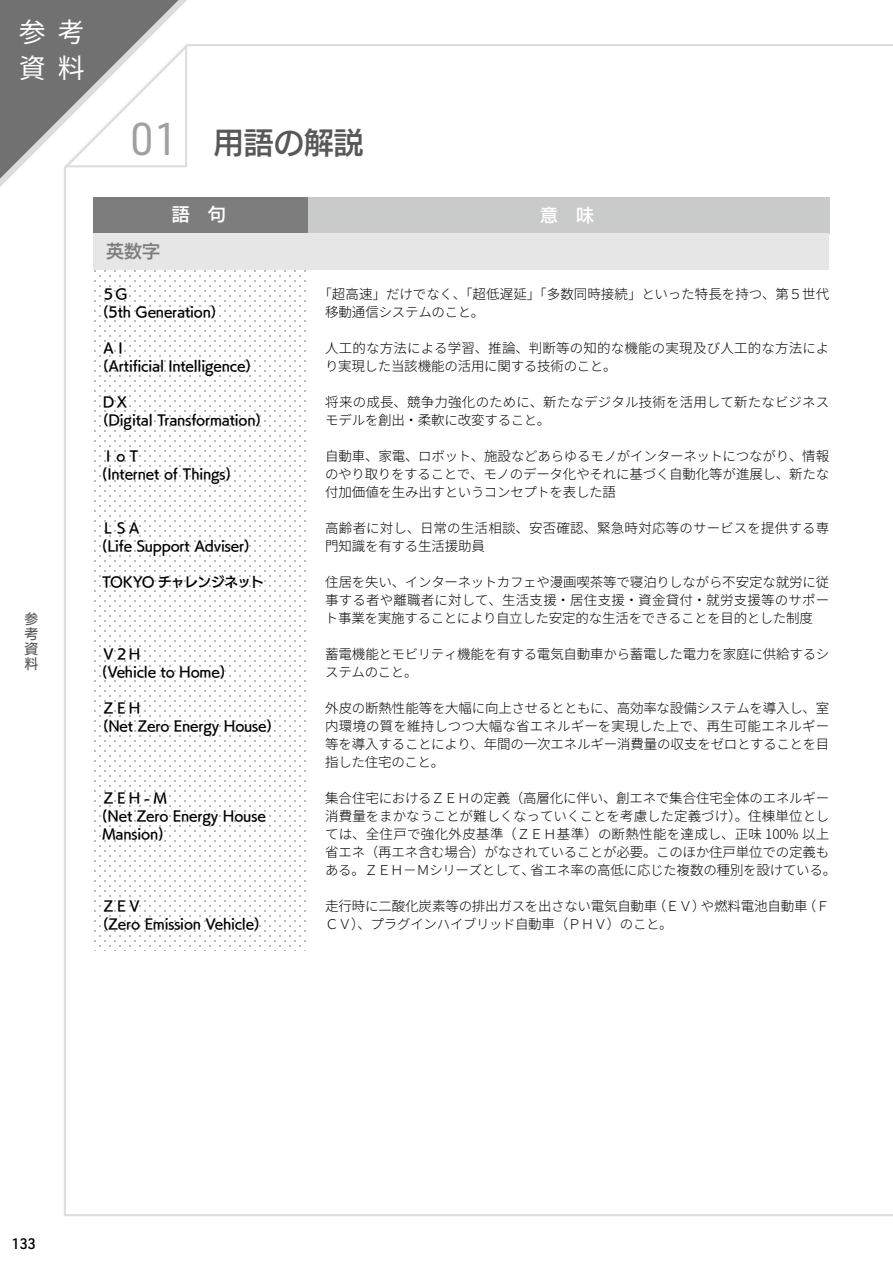
<style>
.page{position:relative;width:893px;height:1263px;background:#fff}
.page>*{position:absolute;margin:0;border:0;box-sizing:border-box;transform-origin:0 0}
.t1{font:30px "UD Kakugo Large Pr 6 N DB";color:#595757}
.t2{font:27px/36px "Source Han Sans";color:#fff}
.t3{font:18px "UD Kakugo Large Pr 6 N DB";color:#fff}
.t4{font:18px "UD Kakugo Large Pr 6 N DB";color:#7d7d7d}
.t5{font:500 15px "URWDIN";color:#000}
.t6{font:13.8px/15.1px "UD Kakugo Large Pr 6 N M";color:#595757;text-align:justify}
.t7{font:300 13.5px/18px "Source Han Sans";letter-spacing:-.015em;color:#000}
.t8{font:13.5px/18px "UD Kakugo Large Pr 6 N DB";letter-spacing:-.01em;color:#000}
.t9{font:300 13.5px/18px "Source Han Sans";letter-spacing:.01em;color:#000}
.t10{font:300 13.5px/18px "Source Han Sans";letter-spacing:.005em;color:#000}
.s1{font-family:"URWDIN";font-size:45px;color:#9fa0a0}
</style>
<div class="page">
<hr style="left:64px;top:167px;width:2px;height:1015px;background:#dcdddd">
<svg style="left:64px;top:1182px;width:4px;height:34px"></svg>
<svg style="left:94px;top:269px;width:212px;height:678px"></svg>
<div style="left:94px;top:197px;width:214px;height:36px;background:#7d7d7d"></div>
<div style="left:308px;top:197px;width:521px;height:36px;background:#c9caca"></div>
<div style="left:94px;top:233px;width:735px;height:36px;background:#e6e6e6"></div>
<svg style="left:0;top:0;width:193px;height:187px"></svg>
<h2 class="t2" style="left:19px;top:15px;width:68px">参 考資 料</h2>
<h1 class="t1" style="left:130px;top:126px;width:235px"><span class="s1">01</span> 用語の解説</h1>
<p class="t6" style="left:24px;top:611px;width:15px">参考資料</p>
<h3 class="t4" style="left:106px;top:241px;width:55px">英数字</h3>
<h3 class="t3" style="left:172px;top:204px;width:56px">語　句</h3>
<h3 class="t3" style="left:540px;top:205px;width:55px">意　味</h3>
<p class="t8" style="left:95px;top:286px;width:131px;text-indent:7px">５Ｇ<br>（5th Generation）</p>
<p class="t8" style="left:95px;top:340px;width:165px;text-indent:7px">ＡI<br>（Artificial Intelligence）</p>
<p class="t8" style="left:95px;top:394px;width:176px;text-indent:7px">ＤＸ<br>（Digital Transformation）</p>
<p class="t8" style="left:101px;top:448px;width:131px">ＩｏＴ<br>(Internet of Things)</p>
<p class="t8" style="left:102px;top:520px;width:157px">ＬＳＡ<br>(Life Support Adviser）</p>
<p class="t8" style="left:102px;top:574px;width:164px">TOKYO チャレンジネット</p>
<p class="t8" style="left:102px;top:646px;width:125px">Ｖ２Ｈ<br>(Vehicle to Home)</p>
<p class="t8" style="left:95px;top:700px;width:187px;text-indent:7px">ＺＥＨ<br>（Net Zero Energy House）</p>
<p class="t8" style="left:102px;top:790px;width:165px">ＺＥＨ - Ｍ<br>(Net Zero Energy House<br>Mansion)</p>
<p class="t8" style="left:95px;top:897px;width:174px;text-indent:7px">ＺＥＶ<br>（Zero Emission Vehicle）</p>
<p class="t7" style="left:325px;top:286px;width:505px;text-indent:-7px">「超高速」だけでなく、「超低遅延」「多数同時接続」といった特長を持つ、第５世代移動通信システムのこと。</p>
<p class="t10" style="left:325px;top:340px;width:506px">人工的な方法による学習、推論、判断等の知的な機能の実現及び人工的な方法により実現した当該機能の活用に関する技術のこと。</p>
<p class="t9" style="left:325px;top:394px;width:506px">将来の成長、競争力強化のために、新たなデジタル技術を活用して新たなビジネスモデルを創出・柔軟に改変すること。</p>
<p class="t7" style="left:325px;top:448px;width:506px;text-align:justify">自動車、家電、ロボット、施設などあらゆるモノがインターネットにつながり、情報のやり取りをすることで、モノのデータ化やそれに基づく自動化等が進展し、新たな付加価値を生み出すというコンセプトを表した語</p>
<p class="t9" style="left:325px;top:520px;width:506px">高齢者に対し、日常の生活相談、安否確認、緊急時対応等のサービスを提供する専門知識を有する生活援助員</p>
<p class="t7" style="left:325px;top:574px;width:506px;text-align:justify">住居を失い、インターネットカフェや漫画喫茶等で寝泊りしながら不安定な就労に従事する者や離職者に対して、生活支援・居住支援・資金貸付・就労支援等のサポート事業を実施することにより自立した安定的な生活をできることを目的とした制度</p>
<p class="t7" style="left:325px;top:646px;width:506px">蓄電機能とモビリティ機能を有する電気自動車から蓄電した電力を家庭に供給するシステムのこと。</p>
<p class="t7" style="left:325px;top:700px;width:506px;text-align:justify">外皮の断熱性能等を大幅に向上させるとともに、高効率な設備システムを導入し、室内環境の質を維持しつつ大幅な省エネルギーを実現した上で、再生可能エネルギー等を導入することにより、年間の一次エネルギー消費量の収支をゼロとすることを目指した住宅のこと。</p>
<p class="t7" style="left:325px;top:790px;width:512px">集合住宅におけるＺＥＨの定義（高層化に伴い、創エネで集合住宅全体のエネルギー消費量をまかなうことが難しくなっていくことを考慮した定義づけ）。住棟単位としては、全住戸で強化外皮基準（ＺＥＨ基準）の断熱性能を達成し、正味 100% 以上省エネ（再エネ含む場合）がなされていることが必要。このほか住戸単位での定義もある。ＺＥＨ－Ｍシリーズとして、省エネ率の高低に応じた複数の種別を設けている。</p>
<p class="t7" style="left:325px;top:898px;width:506px">走行時に二酸化炭素等の排出ガスを出さない電気自動車（ＥＶ）や燃料電池自動車（Ｆ<br>ＣＶ）、プラグインハイブリッド自動車（ＰＨＶ）のこと。</p>
<p class="t5" style="left:12px;top:1234px;width:26px">133</p>
</div>
